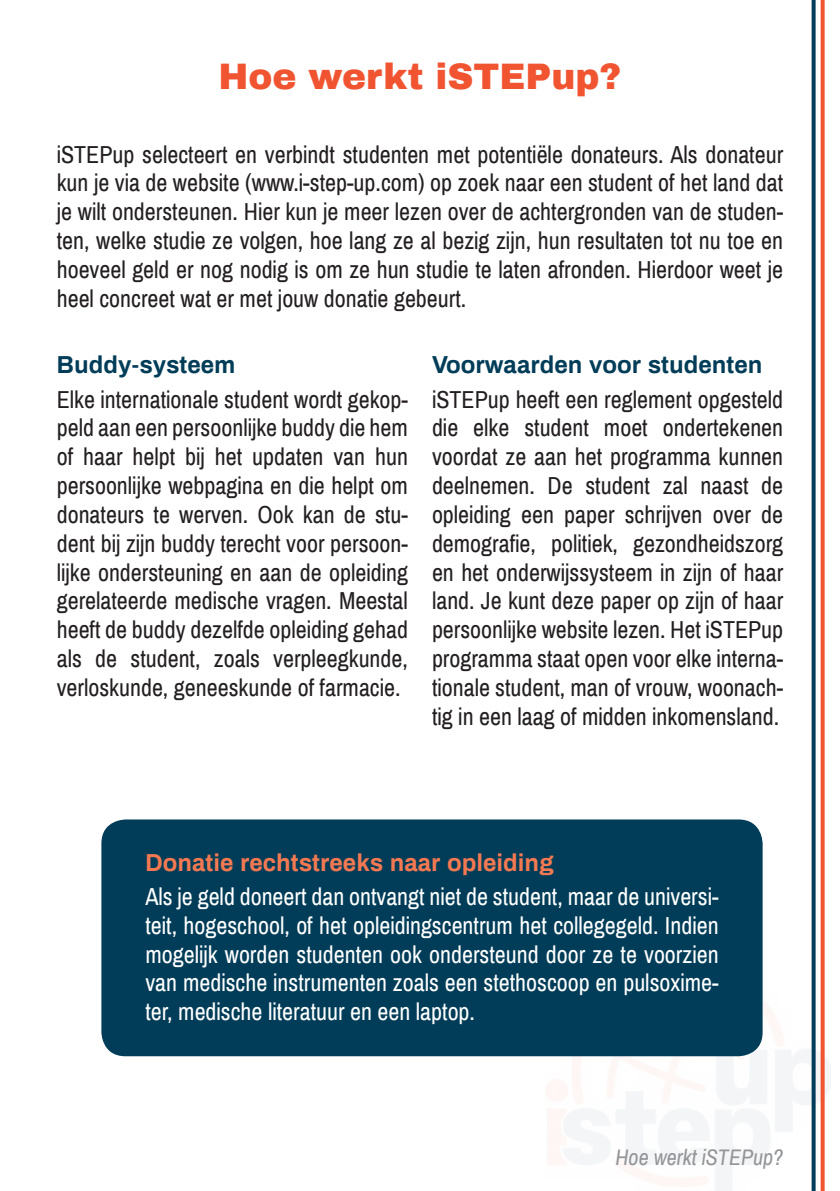
<style>
.page{position:relative;width:840px;height:1191px;background:#fff}
.page>*{position:absolute;margin:0;border:0;box-sizing:border-box;transform-origin:0 0}
.Titel_in_oranje{font:900 36px "Archivo";color:#f05431}
.Broodtekst{font:24px/28.8px "Archivo Narrow";color:#231f20;text-align:justify}
.broodtekst_wit{font:24px/28.8px "Archivo Narrow";color:#fff;text-align:justify}
.Koptekst_donkerblauw{font:700 24px "Archivo";color:#013d58}
.Koptekst_oranje_80{font:700 24px "Archivo";color:#f47952}
.t1{font:italic 22px "Archivo Narrow";color:#939598}
</style>
<div class="page">
<img style="left:545px;top:963px;width:284px;height:228px">
<svg style="left:811px;top:0;width:4px;height:1191px;background:#275a71"></svg>
<svg style="left:820px;top:0;width:4px;height:1191px;background:#f26e51"></svg>
<div style="left:101px;top:819px;width:661px;height:237px;background:#013d58;border-radius:24px"></div>
<p class="Titel_in_oranje" style="left:218px;top:54px;width:404px">Hoe werkt iSTEPup?</p>
<p class="Broodtekst" style="left:57px;top:140px;width:727px">iSTEPup selecteert en verbindt studenten met potentiële donateurs. Als donateur kun je via de website (www.i-step-up.com) op zoek naar een student of het land dat je wilt ondersteunen. Hier kun je meer lezen over de achtergronden van de studen&shy;ten, welke studie ze volgen, hoe lang ze al bezig zijn, hun resultaten tot nu toe en hoeveel geld er nog nodig is om ze hun studie te laten afronden. Hierdoor weet je heel concreet wat er met jouw donatie gebeurt.</p>
<p class="Koptekst_donkerblauw" style="left:57px;top:348px;width:180px">Buddy-systeem</p>
<p class="Broodtekst" style="left:57px;top:385px;width:352px">Elke internationale student wordt gekop&shy;peld aan een persoonlijke buddy die hem of haar helpt bij het updaten van hun persoonlijke webpagina en die helpt om donateurs te werven. Ook kan de stu&shy;dent bij zijn buddy terecht voor persoon&shy;lijke ondersteuning en aan de opleiding gerelateerde medische vragen. Meestal heeft de buddy dezelfde opleiding gehad als de student, zoals verpleegkunde, verloskunde, geneeskunde of farmacie.</p>
<p class="Koptekst_donkerblauw" style="left:432px;top:348px;width:332px">Voorwaarden voor studenten</p>
<p class="Broodtekst" style="left:432px;top:385px;width:352px">iSTEPup heeft een reglement opgesteld die elke student moet ondertekenen voordat ze aan het programma kunnen deelnemen. De student zal naast de opleiding een paper schrijven over de demografie, politiek, gezondheidszorg en het onderwijssysteem in zijn of haar land. Je kunt deze paper op zijn of haar persoonlijke website lezen. Het iSTEPup programma staat open voor elke interna&shy;tionale student, man of vrouw, woonach&shy;tig in een laag of midden inkomensland.</p>
<p class="Koptekst_oranje_80" style="left:145px;top:845px;width:410px">Donatie rechtstreeks naar opleiding</p>
<p class="broodtekst_wit" style="left:145px;top:882px;width:574px">Als je geld doneert dan ontvangt niet de student, maar de universi&shy;teit, hogeschool, of het opleidingscentrum het collegegeld. Indien mogelijk worden studenten ook ondersteund door ze te voorzien van medische instrumenten zoals een stethoscoop en pulsoxime&shy;ter, medische literatuur en een laptop.</p>
<p class="t1" style="left:615px;top:1143px;width:169px">Hoe werkt iSTEPup?</p>
</div>
